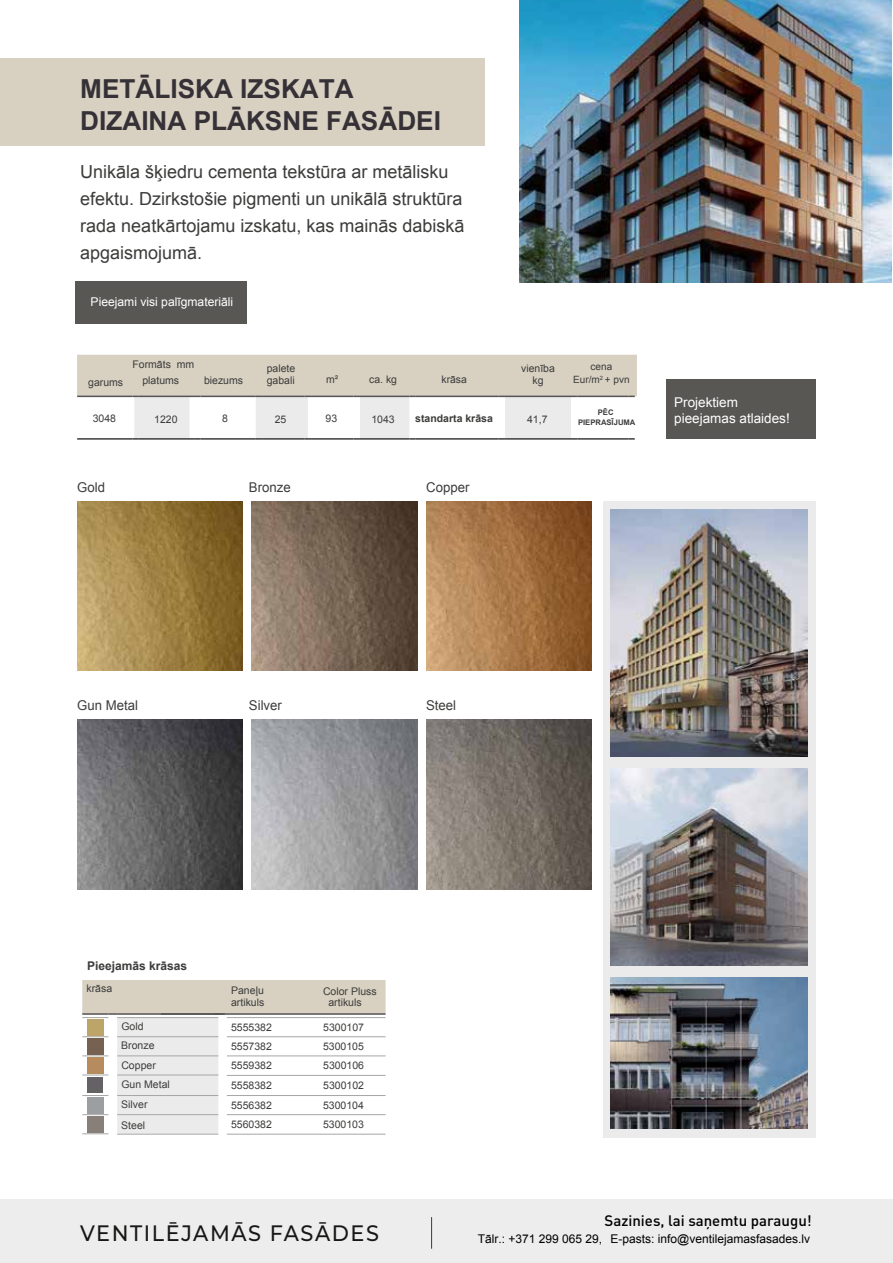
<style>
.page{position:relative;width:893px;height:1263px;background:#fff}
.page>*{position:absolute;margin:0;border:0;box-sizing:border-box;transform-origin:0 0}
.t1{font:700 26.25px/31.3px "Arial";color:#353137}
.t2{font:500 22.2px "Montserrat";letter-spacing:.075em;color:#181716;scale:.93 1}
.t3{font:18px/27px "Arial";color:#3c3c3b}
.t4{font:500 15px "DIN Pro";color:#000}
.t5{font:13.5px "Arial";color:#3c3c3b}
.t6{font:13.5px/16.2px "Arial";color:#fff}
.t7{font:12.15px "Arial";color:#fff}
.t8{font:12px "Arial";color:#000}
.t9{font:700 12px "Arial";color:#3c3c3b}
.t10{font:10.5px/19.5px "Arial";color:#3c3c3b}
.t11{font:700 10.5px "Arial";color:#3c3c3b}
.t12{font:10.35px "Arial";color:#3c3c3b}
.t13{font:10.05px/13.5px "Arial";color:#3c3c3b;text-align:center}
.t14{font:700 7.65px/9.1px "Arial";color:#3c3c3b;text-align:center}
</style>
<div class="page">
<div style="left:603px;top:501px;width:212px;height:637px;background:#ebebeb"></div>
<svg style="left:77px;top:355px;width:560px;height:85px"></svg>
<hr style="left:505px;top:396px;width:66px;height:1px;background:#555454">
<hr style="left:360px;top:396px;width:49px;height:1px;background:#555454">
<hr style="left:311px;top:396px;width:43px;height:1px;background:#555454">
<hr style="left:262px;top:396px;width:43px;height:1px;background:#555454">
<hr style="left:200px;top:396px;width:56px;height:1px;background:#555454">
<hr style="left:139px;top:396px;width:55px;height:1px;background:#555454">
<hr style="left:77px;top:396px;width:55px;height:1px;background:#555454">
<hr style="left:117px;top:1134px;width:101px;height:1px;background:#a6a6a5">
<hr style="left:227px;top:1134px;width:159px;height:1px;background:#a6a6a5">
<svg style="left:82px;top:980px;width:304px;height:154px"></svg>
<img style="left:77px;top:501px;width:166px;height:170px">
<img style="left:252px;top:501px;width:165px;height:170px">
<img style="left:426px;top:501px;width:166px;height:170px">
<img style="left:77px;top:719px;width:166px;height:170px">
<img style="left:252px;top:719px;width:165px;height:170px">
<img style="left:426px;top:719px;width:166px;height:170px">
<div style="left:0;top:59px;width:485px;height:87px;background:#d8d1c2"></div>
<img style="left:519px;top:0;width:373px;height:283px">
<div style="left:75px;top:282px;width:172px;height:42px;background:#585754"></div>
<div style="left:0;top:1200px;width:893px;height:63px;background:#ededed"></div>
<hr style="left:431px;top:1217px;width:1px;height:32px;background:#3c3c3b">
<div style="left:666px;top:379px;width:149px;height:60px;background:#585754"></div>
<img style="left:610px;top:510px;width:198px;height:246px">
<img style="left:610px;top:768px;width:198px;height:197px">
<img style="left:610px;top:977px;width:198px;height:151px">
<h1 class="t1" style="left:80px;top:74px;width:362px">METĀLISKA IZSKATA<br>DIZAINA PLĀKSNE FASĀDEI</h1>
<h3 class="t3" style="left:80px;top:158px;width:386px">Unikāla šķiedru cementa tekstūra ar metālisku efektu. Dzirkstošie pigmenti un unikālā struktūra rada neatkārtojamu izskatu, kas mainās dabiskā apgaismojumā.</h3>
<p class="t7" style="left:91px;top:294px;width:144px">Pieejami visi palīgmateriāli</p>
<p class="t10" style="left:132px;top:354px;width:63px">Formāts mm</p>
<p class="t10" style="left:521px;top:358px;width:35px">vienība</p>
<p class="t10" style="left:267px;top:362px;width:30px;line-height:12.6px">palete gabali</p>
<p class="t12" style="left:441px;top:373px;width:27px">krāsa</p>
<p class="t10" style="left:88px;top:372px;width:37px">garums</p>
<p class="t10" style="left:142px;top:371px;width:38px">platums</p>
<p class="t10" style="left:204px;top:371px;width:41px">biezums</p>
<p class="t12" style="left:326px;top:373px;width:14px">m²</p>
<p class="t12" style="left:369px;top:373px;width:29px">ca. kg</p>
<p class="t10" style="left:532px;top:371px;width:13px">kg</p>
<p class="t11" style="left:415px;top:411px;width:79px">standarta krāsa</p>
<p class="t10" style="left:93px;top:408px;width:25px">3048</p>
<p class="t10" style="left:154px;top:409px;width:25px">1220</p>
<p class="t10" style="left:222px;top:408px;width:7px">8</p>
<p class="t10" style="left:275px;top:409px;width:13px">25</p>
<p class="t10" style="left:325px;top:408px;width:13px">93</p>
<p class="t10" style="left:371px;top:409px;width:25px">1043</p>
<p class="t10" style="left:527px;top:409px;width:22px">41,7</p>
<p class="t13" style="left:573px;top:359px;width:58px">cena<br>Eur/m<sup>2</sup> + pvn</p>
<p class="t14" style="left:578px;top:408px;width:59px">PĒC<br>PIEPRASĪJUMA</p>
<p class="t5" style="left:77px;top:479px;width:29px">Gold</p>
<p class="t5" style="left:249px;top:479px;width:43px">Bronze</p>
<p class="t5" style="left:426px;top:479px;width:45px">Copper</p>
<p class="t6" style="left:674px;top:394px;width:117px">Projektiem pieejamas atlaides!</p>
<p class="t5" style="left:77px;top:697px;width:62px">Gun Metal</p>
<p class="t5" style="left:249px;top:697px;width:34px">Silver</p>
<p class="t5" style="left:426px;top:697px;width:32px">Steel</p>
<p class="t9" style="left:87px;top:958px;width:102px">Pieejamās krāsas</p>
<p class="t10" style="left:87px;top:978px;width:27px">krāsa</p>
<p class="t10" style="left:231px;top:981px;width:34px">Paneļu</p>
<p class="t10" style="left:323px;top:982px;width:55px">Color Pluss</p>
<p class="t10" style="left:231px;top:992px;width:35px">artikuls</p>
<p class="t10" style="left:328px;top:992px;width:35px">artikuls</p>
<p class="t10" style="left:121px;top:1017px;width:24px">Gold</p>
<p class="t10" style="left:231px;top:1018px;width:42px">5555382</p>
<p class="t10" style="left:231px;top:1056px;width:42px">5559382</p>
<p class="t10" style="left:121px;top:1074px;width:50px">Gun Metal</p>
<p class="t10" style="left:231px;top:1075px;width:42px">5558382</p>
<p class="t10" style="left:121px;top:1036px;width:35px">Bronze</p>
<p class="t10" style="left:231px;top:1036px;width:42px">5557382</p>
<p class="t10" style="left:121px;top:1056px;width:36px">Copper</p>
<p class="t10" style="left:121px;top:1095px;width:28px">Silver</p>
<p class="t10" style="left:231px;top:1095px;width:42px">5556382</p>
<p class="t10" style="left:121px;top:1115px;width:25px">Steel</p>
<p class="t10" style="left:231px;top:1115px;width:42px">5560382</p>
<p class="t10" style="left:323px;top:1018px;width:42px">5300107</p>
<p class="t10" style="left:323px;top:1056px;width:42px;text-align:justify">5300106<br>5300102<br>5300104</p>
<p class="t10" style="left:323px;top:1036px;width:42px">5300105</p>
<p class="t10" style="left:323px;top:1115px;width:42px">5300103</p>
<h3 class="t4" style="left:605px;top:1208px;width:209px">Sazinies, lai saņemtu paraugu!</h3>
<h2 class="t2" style="left:80px;top:1218px;width:323px">VENTILĒJAMĀS FASĀDES</h2>
<p class="t8" style="left:478px;top:1231px;width:334px">Tālr.: +371 299 065 29, E-pasts: info@ventilejamasfasades.lv</p>
</div>
